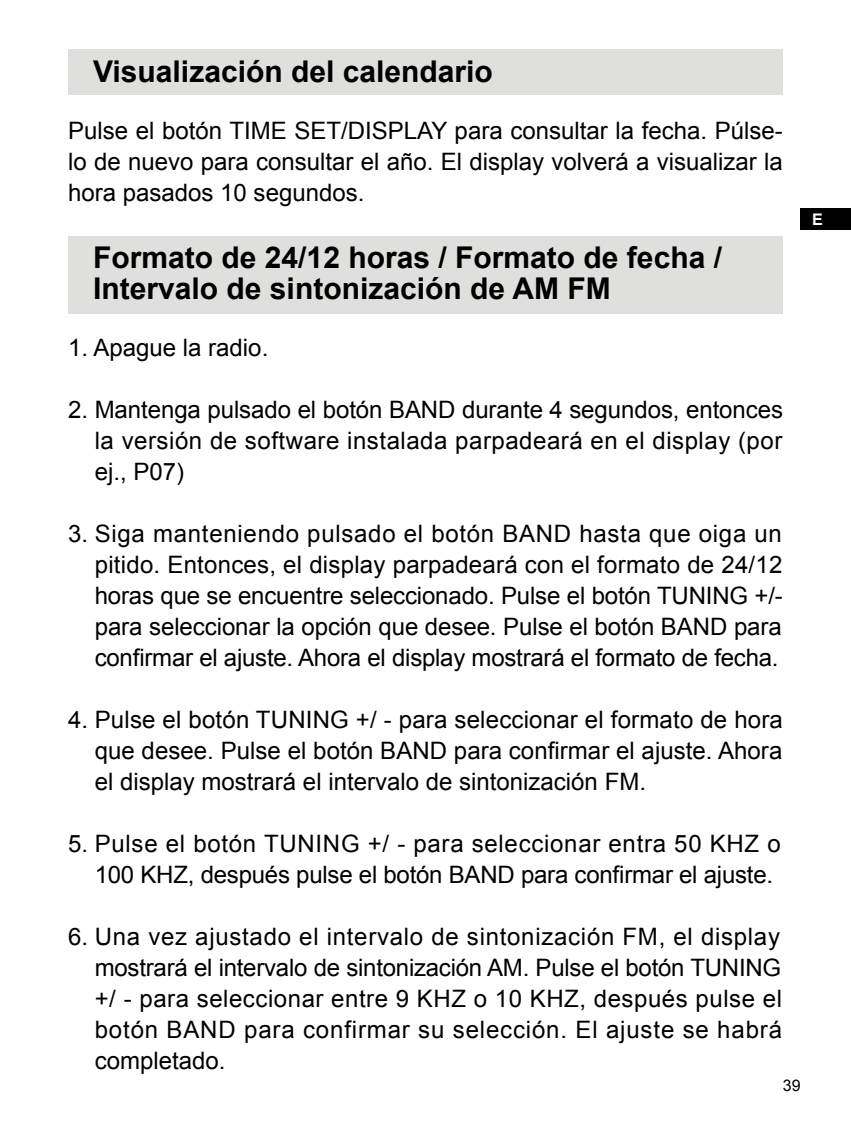
<style>
.page{position:relative;width:851px;height:1134px;background:#fff}
.page>*{position:absolute;margin:0;border:0;box-sizing:border-box;transform-origin:0 0}
.t1{font:700 30px/31px "Arial";color:#000}
.t2{font:24px/31px "Arial";color:#000;text-align:justify}
.t3{font:16px "Arial";color:#000}
.t4{font:700 16px "Arial";color:#fff}
</style>
<div class="page">
<div style="left:800px;top:208px;width:50px;height:22px;background:#000"></div>
<div style="left:68px;top:237px;width:714px;height:77px;background:#dfdfde"></div>
<div style="left:68px;top:50px;width:714px;height:45px;background:#dfdfde"></div>
<p class="t1" style="left:93px;top:57px;width:401px">Visualización del calendario</p>
<p class="t2" style="left:68px;top:116px;width:716px">Pulse el botón TIME SET/DISPLAY para consultar la fecha. Púlse&shy;lo de nuevo para consultar el año. El display volverá a visualizar la hora pasados 1 0 segundos.</p>
<p class="t1" style="left:93px;top:243px;width:630px">Formato de 24/12 horas / Formato de fecha /<br>Intervalo de sintonización de AM FM</p>
<p class="t2" style="left:68px;top:333px;width:202px">1 . Apague la radio.</p>
<p class="t2" style="left:95px;top:395px;width:689px;text-indent:-27px">2. Mantenga pulsado el botón BAND durante 4 segundos, entonces la versión de software instalada parpadeará en el display (por ej., P07)</p>
<p class="t2" style="left:95px;top:519px;width:689px;text-indent:-27px">3. Siga manteniendo pulsado el botón BAND hasta que oiga un pitido. Entonces, el display parpadeará con el formato de 24/1 2 horas que se encuentre seleccionado. Pulse el botón TUNING +/- para seleccionar la opción que desee. Pulse el botón BAND para confirmar el ajuste. Ahora el display mostrará el formato de fecha.</p>
<p class="t2" style="left:95px;top:705px;width:689px;text-indent:-27px">4. Pulse el botón TUNING +/ - para seleccionar el formato de hora que desee. Pulse el botón BAND para confirmar el ajuste. Ahora el display mostrará el intervalo de sintonización FM.</p>
<p class="t2" style="left:95px;top:829px;width:687px;text-indent:-27px">5. Pulse el botón TUNING +/ - para seleccionar entra 50 KHZ o<br>100 KHZ, después pulse el botón BAND para confirmar el ajuste.</p>
<p class="t2" style="left:95px;top:922px;width:688px;text-indent:-27px">6. Una vez ajustado el intervalo de sintonización FM, el display mostrará el intervalo de sintonización AM. Pulse el botón TUNING +/ - para seleccionar entre 9 KHZ o 10 KHZ, después pulse el botón BAND para confirmar su selección. El ajuste se habrá completado.</p>
<p class="t3" style="left:782px;top:1075px;width:19px">39</p>
<p class="t4" style="left:811px;top:209px;width:12px">E</p>
</div>
